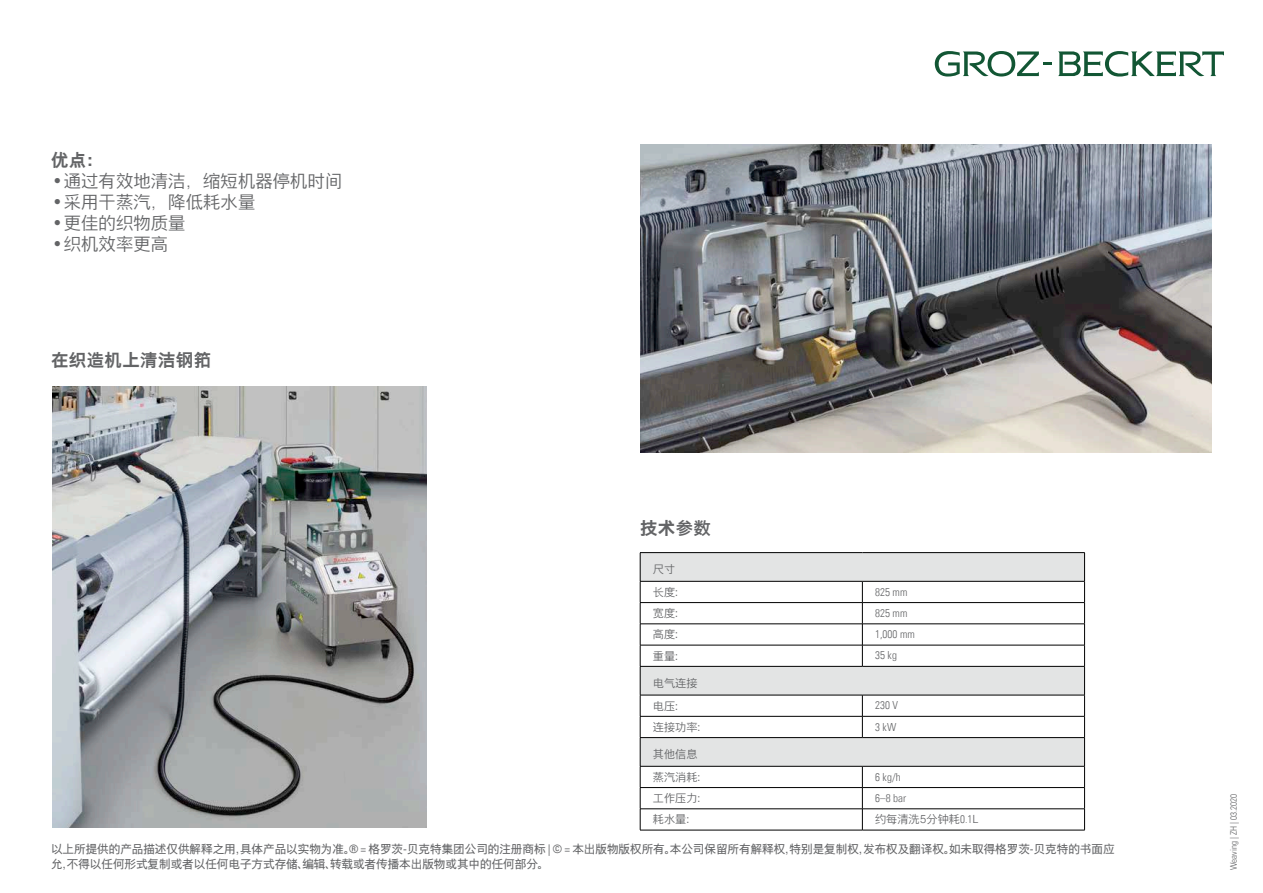
<style>
.page{position:relative;width:1263px;height:893px;background:#fff}
.page>*{position:absolute;margin:0;border:0;box-sizing:border-box;transform-origin:0 0}
.t1{font:700 17.4px "Nimbus Sans Global";letter-spacing:.025em;color:#636466}
.t2{font:300 17.25px "Nimbus Sans Global";letter-spacing:.01em;color:#636466}
.t3{font:11.55px/15px "Nimbus Sans Global";color:#636466}
.t4{font:300 11.1px/22.6px "Nimbus Sans Global";letter-spacing:.005em;color:#636466}
.t5{font:11.1px "Univers Com 47 Light Cond";letter-spacing:.005em;color:#636466}
.t6{font:9px "Univers Com 47 Light Cond";color:#636466}
.s1{font-family:"Univers Com 47 Light Cond";font-weight:400}
.s2{font-family:"Univers Com 57";font-stretch:condensed}
</style>
<div class="page">
<svg style="left:1058px;top:51px;width:166px;height:26px"></svg>
<svg style="left:935px;top:51px;width:117px;height:26px"></svg>
<img style="left:52px;top:387px;width:375px;height:441px">
<img style="left:640px;top:144px;width:572px;height:308px">
<svg style="left:641px;top:553px;width:443px;height:28px;background:#e0e1e1"></svg>
<svg style="left:641px;top:582px;width:443px;height:248px"></svg>
<hr style="left:640px;top:552px;width:222px;height:1px;background:#000">
<hr style="left:862px;top:552px;width:223px;height:1px;background:#000">
<hr style="left:640px;top:645px;width:222px;height:1px;background:#000">
<hr style="left:862px;top:645px;width:223px;height:1px;background:#000">
<hr style="left:640px;top:666px;width:222px;height:1px;background:#000">
<hr style="left:862px;top:666px;width:223px;height:1px;background:#000">
<hr style="left:640px;top:737px;width:222px;height:1px;background:#000">
<hr style="left:862px;top:737px;width:223px;height:1px;background:#000">
<hr style="left:640px;top:581px;width:222px;height:1px;background:#000">
<hr style="left:862px;top:581px;width:223px;height:1px;background:#000">
<hr style="left:640px;top:602px;width:222px;height:1px;background:#000">
<hr style="left:862px;top:602px;width:223px;height:1px;background:#000">
<hr style="left:640px;top:624px;width:222px;height:1px;background:#000">
<hr style="left:862px;top:624px;width:223px;height:1px;background:#000">
<svg style="left:862px;top:581px;width:1px;height:85px"></svg>
<hr style="left:640px;top:695px;width:222px;height:1px;background:#000">
<hr style="left:862px;top:695px;width:223px;height:1px;background:#000">
<hr style="left:640px;top:716px;width:222px;height:1px;background:#000">
<hr style="left:862px;top:716px;width:223px;height:1px;background:#000">
<svg style="left:862px;top:695px;width:1px;height:42px"></svg>
<hr style="left:640px;top:766px;width:222px;height:1px;background:#000">
<hr style="left:862px;top:766px;width:223px;height:1px;background:#000">
<hr style="left:640px;top:787px;width:222px;height:1px;background:#000">
<hr style="left:862px;top:787px;width:223px;height:1px;background:#000">
<hr style="left:640px;top:808px;width:222px;height:1px;background:#000">
<svg style="left:640px;top:553px;width:1px;height:277px"></svg>
<hr style="left:862px;top:808px;width:223px;height:1px;background:#000">
<svg style="left:862px;top:766px;width:1px;height:64px"></svg>
<svg style="left:1084px;top:553px;width:1px;height:277px"></svg>
<hr style="left:640px;top:830px;width:222px;height:1px;background:#000">
<hr style="left:862px;top:830px;width:223px;height:1px;background:#000">
<h1 class="t1" style="left:51px;top:150px;width:43px">优点:</h1>
<h2 class="t2" style="left:51px;top:171px;width:293px">•通过有效地清洁，缩短机器停机时间</h2>
<h2 class="t2" style="left:51px;top:192px;width:206px">•采用干蒸汽，降低耗水量</h2>
<h2 class="t2" style="left:51px;top:213px;width:136px">•更佳的织物质量</h2>
<h2 class="t2" style="left:51px;top:234px;width:119px">•织机效率更高</h2>
<h1 class="t1" style="left:51px;top:350px;width:162px">在织造机上清洁钢筘</h1>
<h1 class="t1" style="left:640px;top:518px;width:72px">技术参数</h1>
<p class="t4" style="left:653px;top:558px;width:27px">尺寸长度:</p>
<p class="t5" style="left:875px;top:585px;width:34px">825 mm</p>
<p class="t4" style="left:653px;top:602px;width:27px">宽度:</p>
<p class="t5" style="left:875px;top:606px;width:34px">825 mm</p>
<p class="t4" style="left:653px;top:623px;width:27px">高度:</p>
<p class="t5" style="left:875px;top:628px;width:41px">1,000 mm</p>
<p class="t4" style="left:653px;top:644px;width:27px">重量:</p>
<p class="t5" style="left:875px;top:649px;width:23px">35 kg</p>
<p class="t4" style="left:653px;top:672px;width:46px">电气连接电压:</p>
<p class="t5" style="left:875px;top:699px;width:25px">230 V</p>
<p class="t4" style="left:653px;top:716px;width:49px">连接功率:</p>
<p class="t5" style="left:875px;top:720px;width:23px">3 kW</p>
<p class="t4" style="left:653px;top:743px;width:49px">其他信息蒸汽消耗:</p>
<p class="t5" style="left:875px;top:770px;width:27px">6 kg/h</p>
<p class="t4" style="left:653px;top:787px;width:49px">工作压力:</p>
<p class="t5" style="left:875px;top:791px;width:33px">6–8 bar</p>
<p class="t4" style="left:653px;top:808px;width:38px">耗水量:</p>
<p class="t4" style="left:875px;top:808px;width:105px">约每清洗5分钟耗<span class="s1">0.1</span>L</p>
<p class="t3" style="left:51px;top:841px;width:1065px">以上所提供的产品描述仅供解释之用，具体产品以实物为准。<span class="s2">® =</span> 格罗茨-贝克特集团公司的注册商标 <span class="s2">| © =</span> 本出版物版权所有。本公司保留所有解释权，特别是复制权，发布权及翻译权。如未取得格罗茨-贝克特的书面应允，不得以任何形式复制或者以任何电子方式存储、编辑、转载或者传播本出版物或其中的任何部分。</p>
<p class="t6" style="left:1228px;top:870px;width:77px;rotate:-90deg">Weaving | ZH | 03.2020</p>
</div>
